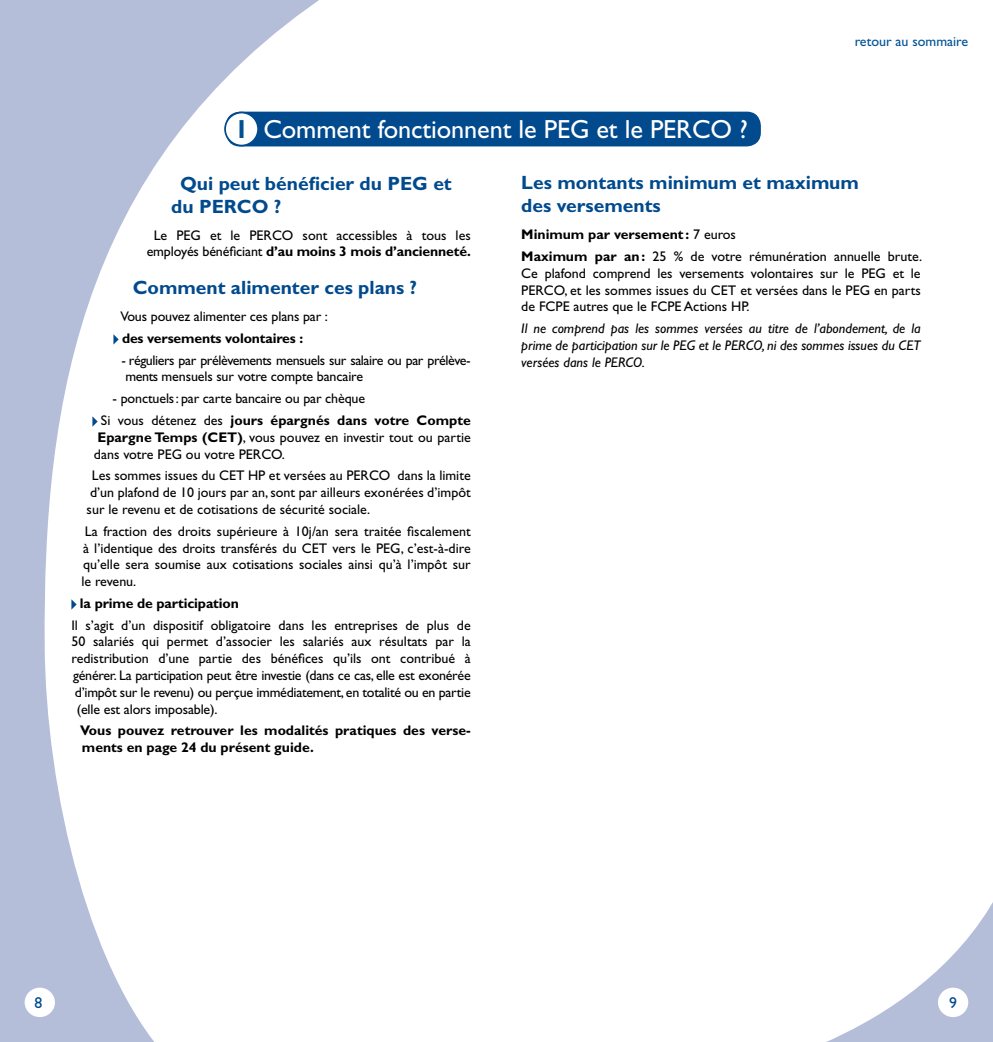
<style>
.page{position:relative;width:993px;height:1042px;background:#fff}
.page>*{position:absolute;margin:0;border:0;box-sizing:border-box;transform-origin:0 0}
.t1{font:26.25px "Gill Sans";letter-spacing:-.005em;color:#fff}
.t2{font:700 19.25px/23.1px "Gill Sans";color:#004a8d}
.t3{font:15.75px "Gill Sans";color:#004a8d}
.t4{font:14px/16.8px "Gill Sans";color:#000}
.t5{font:italic 14px/16.8px "Gill Sans";color:#000;text-align:justify}
.t6{font:14px "Gill Sans";letter-spacing:-.02em;color:#000}
.t7{font:700 14px/16.8px "Gill Sans";color:#000}
.t8{font:14px/16.8px "Gill Sans";letter-spacing:-.03em;color:#000}
.t9{font:14px "Gill Sans";color:#005193}
.s1{font-weight:700;color:#005193}
.s2{font-weight:700}
</style>
<div class="page">
<svg style="left:0;top:0;width:357px;height:1042px"></svg>
<svg style="left:826px;top:904px;width:166px;height:138px"></svg>
<div style="left:226px;top:112px;width:534px;height:34px;background:#004a8d;border-radius:14px"></div>
<div style="left:225px;top:113px;width:33px;height:33px;background:#fff;border-radius:50%"></div>
<div style="left:224px;top:112px;width:35px;height:34px;border:2px solid #004a8d;border-radius:50%"></div>
<svg style="left:113px;top:334px;width:6px;height:11px"></svg>
<svg style="left:92px;top:416px;width:6px;height:11px"></svg>
<svg style="left:71px;top:599px;width:6px;height:11px"></svg>
<div style="left:25px;top:987px;width:30px;height:30px;background:#fff;border-radius:50%"></div>
<div style="left:937px;top:987px;width:30px;height:30px;background:#fff;border-radius:50%"></div>
<p class="t9" style="left:854px;top:33px;width:115px">retour au sommaire</p>
<h1 class="t1" style="left:234px;top:114px;width:514px"><span class="s1">1</span> Comment fonctionnent le PEG et le PERCO ?</h1>
<h2 class="t2" style="left:171px;top:172px;width:282px;text-indent:9px">Qui peut bénéficier du PEG et du PERCO ?</h2>
<p class="t4" style="left:147px;top:227px;width:325px;text-align:center">Le PEG et le PERCO sont accessibles à tous les employés bénéficiant <span class="s2">d’au moins 3 mois d’ancienneté.</span></p>
<h2 class="t2" style="left:133px;top:276px;width:286px">Comment alimenter ces plans ?</h2>
<p class="t4" style="left:120px;top:308px;width:209px">Vous pouvez alimenter ces plans par :</p>
<p class="t7" style="left:122px;top:330px;width:183px">des versements volontaires :</p>
<p class="t8" style="left:121px;top:352px;width:351px">- réguliers par prélèvements mensuels sur salaire ou par prélève&shy;ments mensuels sur votre compte bancaire</p>
<p class="t4" style="left:101px;top:388px;width:371px;line-height:21.7px;text-indent:12px">- ponctuels: par carte bancaire ou par chèque<br>Si vous détenez des <span class="s2">jours épargnés dans votre Compte</span></p>
<p class="t4" style="left:94px;top:429px;width:378px"><span class="s2">Epargne Temps (CET)</span>, vous pouvez en investir tout ou partie dans votre PEG ou votre PERCO.</p>
<p class="t4" style="left:87px;top:467px;width:385px;text-align:justify;text-indent:5px">Les sommes issues du CET HP et versées au PERCO dans la limite d’un plafond de 10 jours par an, sont par ailleurs exonérées d’impôt sur le revenu et de cotisations de sécurité sociale.</p>
<p class="t4" style="left:81px;top:523px;width:391px;text-align:justify">La fraction des droits supérieure à 10j/an sera traitée fiscalement à l’identique des droits transférés du CET vers le PEG, c’est-à-dire qu’elle sera soumise aux cotisations sociales ainsi qu’à l’impôt sur le revenu.</p>
<p class="t7" style="left:80px;top:595px;width:160px">la prime de participation</p>
<p class="t4" style="left:71px;top:616px;width:401px">Il s’agit d’un dispositif obligatoire dans les entreprises de plus de</p>
<p class="t4" style="left:71px;top:633px;width:400px">50 salariés qui permet d’associer les salariés aux résultats par la</p>
<p class="t4" style="left:71px;top:650px;width:401px">redistribution d’une partie des bénéfices qu’ils ont contribué à</p>
<p class="t6" style="left:73px;top:667px;width:399px">générer. La participation peut être investie (dans ce cas, elle est exonérée</p>
<p class="t6" style="left:75px;top:684px;width:397px">d’impôt sur le revenu) ou perçue immédiatement, en totalité ou en partie</p>
<p class="t4" style="left:77px;top:700px;width:142px">(elle est alors imposable).</p>
<p class="t7" style="left:80px;top:722px;width:392px">Vous pouvez retrouver les modalités pratiques des verse&shy;ments en page 24 du présent guide.</p>
<h2 class="t2" style="left:521px;top:171px;width:339px">Les montants minimum et maximum des versements</h2>
<p class="t4" style="left:521px;top:224px;width:402px;line-height:21.7px"><span class="s2">Minimum par versement :</span> 7 euros<br><span class="s2">Maximum par an:</span> 25 % de votre rémunération annuelle brute.</p>
<p class="t4" style="left:521px;top:265px;width:401px;text-align:justify">Ce plafond comprend les versements volontaires sur le PEG et le PERCO, et les sommes issues du CET et versées dans le PEG en parts de FCPE autres que le FCPE Actions HP.</p>
<p class="t5" style="left:521px;top:320px;width:401px">Il ne comprend pas les sommes versées au titre de l’abondement, de la prime de participation sur le PEG et le PERCO, ni des sommes issues du CET versées dans le PERCO.</p>
<p class="t3" style="left:35px;top:993px;width:9px">8</p>
<p class="t3" style="left:948px;top:993px;width:9px">9</p>
</div>
